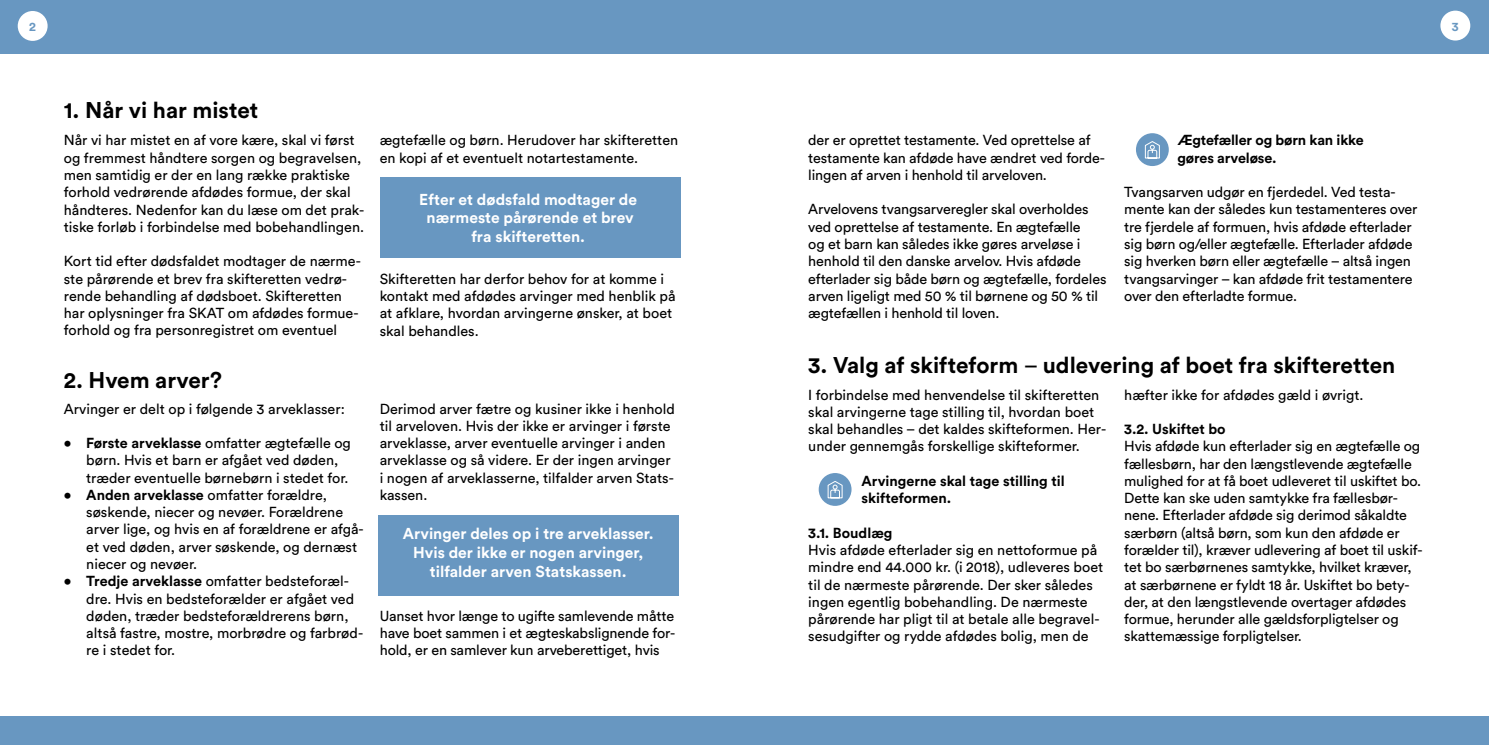
<style>
.page{position:relative;width:1489px;height:745px;background:#fff}
.page>*{position:absolute;margin:0;border:0;box-sizing:border-box;transform-origin:0 0}
.t1{font:700 22.5px "Circular Std";color:#000}
.t2{font:700 15.62px/18.8px "Circular Std";color:#fff;text-align:center}
.t3{font:14.38px/17.2px "Circular Std";letter-spacing:-.005em;color:#000}
.t4{font:700 14.38px/17.2px "Circular Std";color:#000}
.t5{font:700 12.5px "Circular Std";color:#6897c1}
.s1{font-weight:700}
.s2{font-weight:400}
</style>
<div class="page">
<div style="left:0;top:0;width:1488px;height:53px;background:#6897c1"></div>
<div style="left:0;top:716px;width:1488px;height:28px;background:#6897c1"></div>
<div style="left:18px;top:11px;width:30px;height:30px;background:#fff;border-radius:50%"></div>
<div style="left:1440px;top:11px;width:30px;height:30px;background:#fff;border-radius:50%"></div>
<div style="left:380px;top:177px;width:300px;height:80px;background:#6897c1"></div>
<div style="left:378px;top:514px;width:300px;height:81px;background:#6897c1"></div>
<svg style="left:818px;top:472px;width:33px;height:33px"></svg>
<svg style="left:818px;top:472px;width:34px;height:26px"></svg>
<svg style="left:1135px;top:133px;width:33px;height:33px"></svg>
<svg style="left:1135px;top:133px;width:34px;height:25px"></svg>
<p class="t5" style="left:29px;top:19px;width:8px">2</p>
<p class="t5" style="left:1451px;top:19px;width:8px">3</p>
<h1 class="t1" style="left:64px;top:96px;width:196px">1. Når vi har mistet</h1>
<p class="t3" style="left:64px;top:131px;width:302px">Når vi har mistet en af vore kære, skal vi først og fremmest håndtere sorgen og begravelsen, men samtidig er der en lang række praktiske forhold vedrørende afdødes formue, der skal håndteres. Nedenfor kan du læse om det prak&shy;tiske forløb i forbindelse med bobehandlingen.</p>
<p class="t3" style="left:64px;top:252px;width:298px">Kort tid efter dødsfaldet modtager de nærme&shy;ste pårørende et brev fra skifteretten vedrø&shy;rende behandling af dødsboet. Skifteretten har oplysninger fra SKAT om afdødes formue&shy;forhold og fra personregistret om eventuel</p>
<h1 class="t1" style="left:64px;top:365px;width:160px">2. Hvem arver?</h1>
<p class="t3" style="left:64px;top:399px;width:282px">Arvinger er delt op i følgende 3 arveklasser:</p>
<p class="t3" style="left:86px;top:434px;width:266px;text-indent:-22px"><span class="s1">• Første arveklasse</span> omfatter ægtefælle og børn. Hvis et barn er afgået ved døden, træder eventuelle børnebørn i stedet for.</p>
<p class="t3" style="left:86px;top:485px;width:279px;text-indent:-22px"><span class="s1">• Anden arveklasse</span> omfatter forældre, søskende, niecer og nevøer. Forældrene arver lige, og hvis en af forældrene er afgå&shy;et ved døden, arver søskende, og dernæst niecer og nevøer.</p>
<p class="t3" style="left:86px;top:572px;width:278px;text-indent:-22px"><span class="s1">• Tredje arveklasse</span> omfatter bedsteforæl&shy;dre. Hvis en bedsteforælder er afgået ved døden, træder bedsteforældrerens børn, altså fastre, mostre, morbrødre og farbrød&shy;re i stedet for.</p>
<p class="t3" style="left:380px;top:131px;width:300px">ægtefælle og børn. Herudover har skifteretten en kopi af et eventuelt notartestamente.</p>
<p class="t2" style="left:419px;top:189px;width:219px">Efter et dødsfald modtager de nærmeste pårørende et brev fra skifteretten.</p>
<p class="t3" style="left:380px;top:269px;width:297px">Skifteretten har derfor behov for at komme i kontakt med afdødes arvinger med henblik på at afklare, hvordan arvingerne ønsker, at boet skal behandles.</p>
<p class="t3" style="left:380px;top:399px;width:297px">Derimod arver fætre og kusiner ikke i henhold til arveloven. Hvis der ikke er arvinger i første arveklasse, arver eventuelle arvinger i anden arveklasse og så videre. Er der ingen arvinger i nogen af arveklasserne, tilfalder arven Stats&shy;kassen.</p>
<p class="t2" style="left:403px;top:523px;width:252px">Arvinger deles op i tre arveklasser.<br>Hvis der ikke er nogen arvinger, tilfalder arven Statskassen.</p>
<p class="t3" style="left:380px;top:606px;width:297px;text-align:justify">Uanset hvor længe to ugifte samlevende måtte have boet sammen i et ægteskabslignende for&shy;hold, er en samlever kun arveberettiget, hvis</p>
<p class="t3" style="left:808px;top:131px;width:298px">der er oprettet testamente. Ved oprettelse af testamente kan afdøde have ændret ved forde&shy;lingen af arven i henhold til arveloven.</p>
<p class="t3" style="left:808px;top:200px;width:300px">Arvelovens tvangsarveregler skal overholdes ved oprettelse af testamente. En ægtefælle<br>og et barn kan således ikke gøres arveløse i henhold til den danske arvelov. Hvis afdøde efterlader sig både børn og ægtefælle, fordeles arven ligeligt med 50 % til børnene og 50 % til ægtefællen i henhold til loven.</p>
<p class="t4" style="left:1177px;top:131px;width:188px">Ægtefæller og børn kan ikke gøres arveløse.</p>
<p class="t3" style="left:1124px;top:183px;width:295px">Tvangsarven udgør en fjerdedel. Ved testa&shy;mente kan der således kun testamenteres over tre fjerdele af formuen, hvis afdøde efterlader sig børn og/eller ægtefælle. Efterlader afdøde sig hverken børn eller ægtefælle – altså ingen tvangsarvinger – kan afdøde frit testamentere over den efterladte formue.</p>
<h1 class="t1" style="left:808px;top:350px;width:588px">3. Valg af skifteform <span class="s2">–</span> udlevering af boet fra skifteretten</h1>
<p class="t3" style="left:808px;top:385px;width:299px">I forbindelse med henvendelse til skifteretten skal arvingerne tage stilling til, hvordan boet skal behandles – det kaldes skifteformen. Her&shy;under gennemgås forskellige skifteformer.</p>
<p class="t4" style="left:861px;top:471px;width:205px">Arvingerne skal tage stilling til skifteformen.</p>
<p class="t4" style="left:808px;top:523px;width:86px">3.1. Boudlæg</p>
<p class="t3" style="left:808px;top:540px;width:296px">Hvis afdøde efterlader sig en nettoformue på mindre end 44.000 kr. (i 2018), udleveres boet til de nærmeste pårørende. Der sker således ingen egentlig bobehandling. De nærmeste pårørende har pligt til at betale alle begravel&shy;sesudgifter og rydde afdødes bolig, men de</p>
<p class="t3" style="left:1124px;top:385px;width:241px">hæfter ikke for afdødes gæld i øvrigt.</p>
<p class="t4" style="left:1124px;top:420px;width:103px">3.2. Uskiftet bo</p>
<p class="t3" style="left:1124px;top:437px;width:300px">Hvis afdøde kun efterlader sig en ægtefælle og fællesbørn, har den længstlevende ægtefælle mulighed for at få boet udleveret til uskiftet bo.<br>Dette kan ske uden samtykke fra fællesbør&shy;nene. Efterlader afdøde sig derimod såkaldte særbørn (altså børn, som kun den afdøde er forælder til), kræver udlevering af boet til uskif&shy;tet bo særbørnenes samtykke, hvilket kræver, at særbørnene er fyldt 18 år. Uskiftet bo bety&shy;der, at den længstlevende overtager afdødes formue, herunder alle gældsforpligtelser og skattemæssige forpligtelser.</p>
</div>
